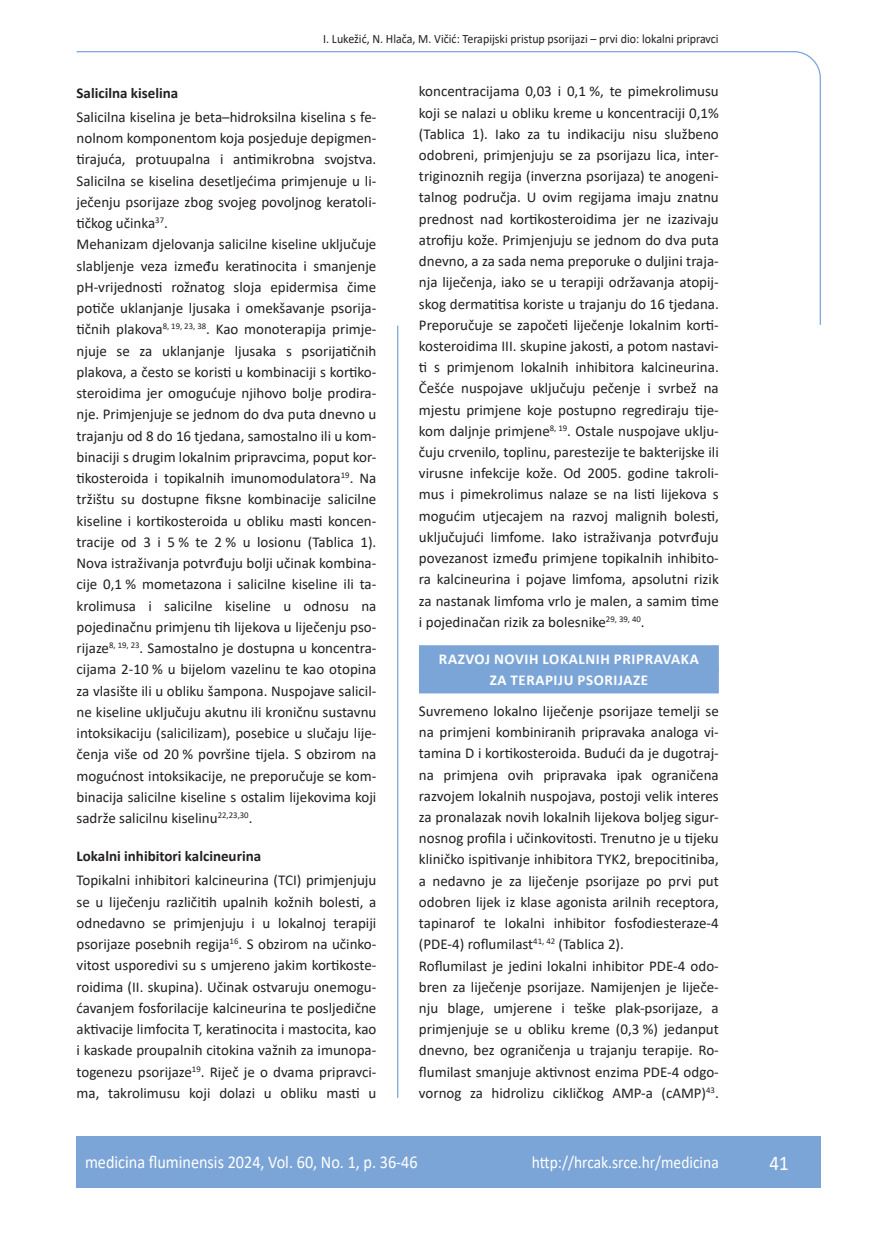
<style>
.page{position:relative;width:872px;height:1234px;background:#fff}
.page>*{position:absolute;margin:0;border:0;box-sizing:border-box;transform-origin:0 0}
.t1{font:21px "Calibri";color:#fff;scale:.9 1}
.t2{font:18px "Calibri";color:#fff;scale:.9 1}
.t3{font:17.25px "Calibri";color:#fff;scale:.9 1}
.osnovni_tekst{font:15px/21.3px "Calibri";color:#231f20;text-align:justify}
.naslov_ruler{font:700 15px "Calibri";letter-spacing:.04em;color:#fff}
.podnaslov{font:700 15px "Calibri";color:#231f20}
.glava{font:12.75px "Calibri";color:#231f20;scale:.94 1}
</style>
<div class="page">
<svg style="left:76px;top:51px;width:745px;height:275px"></svg>
<hr style="left:397px;top:325px;width:1px;height:772px;background:#7ca5d7">
<div style="left:77px;top:1135px;width:744px;height:51px;background:#7ca5d7"></div>
<div style="left:419px;top:645px;width:300px;height:27px;background:#7ca5d7"></div>
<div style="left:419px;top:666px;width:300px;height:27px;background:#7ca5d7"></div>
<p class="glava" style="left:323px;top:29px;width:422px">I. Lukežić, N. Hlača, M. Vičić: Terapijski pristup psorijazi – prvi dio: lokalni pripravci</p>
<p class="podnaslov" style="left:77px;top:82px;width:103px">Salicilna kiselina</p>
<p class="osnovni_tekst" style="left:77px;top:106px;width:301px">Salicilna kiselina je beta–hidroksilna kiselina s fe&shy;nolnom komponentom koja posjeduje depigmen&shy;tirajuća, protuupalna i antimikrobna svojstva.<br>Salicilna se kiselina desetljećima primjenuje u li&shy;ječenju psorijaze zbog svojeg povoljnog keratoli&shy;tičkog učinka<sup>37</sup>.</p>
<p class="osnovni_tekst" style="left:77px;top:233px;width:301px">Mehanizam djelovanja salicilne kiseline uključuje slabljenje veza između keratinocita i smanjenje pH-vrijednosti rožnatog sloja epidermisa čime potiče uklanjanje ljusaka i omekšavanje psorija&shy;tičnih plakova<sup>8,</sup> <sup>19,</sup> <sup>23,</sup> <sup>38</sup>. Kao monoterapija primje&shy;njuje se za uklanjanje ljusaka s psorijatičnih plakova, a često se koristi u kombinaciji s kortiko&shy;steroidima jer omogućuje njihovo bolje prodira&shy;nje. Primjenjuje se jednom do dva puta dnevno u trajanju od 8 do 16 tjedana, samostalno ili u kom&shy;binaciji s drugim lokalnim pripravcima, poput kor&shy;tikosteroida i topikalnih imunomodulatora<sup>19</sup>. Na tržištu su dostupne fiksne kombinacije salicilne kiseline i kortikosteroida u obliku masti koncen&shy;tracije od 3 i 5 % te 2 % u losionu (Tablica 1).<br>Nova istraživanja potvrđuju bolji učinak kombina&shy;cije 0,1 % mometazona i salicilne kiseline ili ta&shy;krolimusa i salicilne kiseline u odnosu na pojedinačnu primjenu tih lijekova u liječenju pso&shy;rijaze<sup>8,</sup> <sup>19,</sup> <sup>23</sup>. Samostalno je dostupna u koncentra&shy;cijama 2-10 % u bijelom vazelinu te kao otopina za vlasište ili u obliku šampona. Nuspojave salicil&shy;ne kiseline uključuju akutnu ili kroničnu sustavnu intoksikaciju (salicilizam), posebice u slučaju lije&shy;čenja više od 20 % površine tijela. S obzirom na mogućnost intoksikacije, ne preporučuje se kom&shy;binacija salicilne kiseline s ostalim lijekovima koji sadrže salicilnu kiselinu<sup>22,23,30</sup>.</p>
<p class="podnaslov" style="left:77px;top:845px;width:186px">Lokalni inhibitori kalcineurina</p>
<p class="osnovni_tekst" style="left:77px;top:869px;width:301px">Topikalni inhibitori kalcineurina (TCI) primjenjuju se u liječenju različitih upalnih kožnih bolesti, a odnedavno se primjenjuju i u lokalnoj terapiji psorijaze posebnih regija<sup>16</sup>. S obzirom na učinko&shy;vitost usporedivi su s umjereno jakim kortikoste&shy;roidima (II. skupina). Učinak ostvaruju onemogu&shy;ćavanjem fosforilacije kalcineurina te posljedične aktivacije limfocita T, keratinocita i mastocita, kao i kaskade proupalnih citokina važnih za imunopa&shy;togenezu psorijaze<sup>19</sup>. Riječ je o dvama pripravci&shy;ma, takrolimusu koji dolazi u obliku masti u</p>
<p class="osnovni_tekst" style="left:419px;top:80px;width:301px">koncentracijama 0,03 i 0,1 %, te pimekrolimusu koji se nalazi u obliku kreme u koncentraciji 0,1% (Tablica 1). Iako za tu indikaciju nisu službeno odobreni, primjenjuju se za psorijazu lica, inter&shy;triginoznih regija (inverzna psorijaza) te anogeni&shy;talnog područja. U ovim regijama imaju znatnu prednost nad kortikosteroidima jer ne izazivaju atrofiju kože. Primjenjuju se jednom do dva puta dnevno, a za sada nema preporuke o duljini traja&shy;nja liječenja, iako se u terapiji održavanja atopij&shy;skog dermatitisa koriste u trajanju do 16 tjedana.<br>Preporučuje se započeti liječenje lokalnim korti&shy;kosteroidima III. skupine jakosti, a potom nastavi&shy;ti s primjenom lokalnih inhibitora kalcineurina.<br>Češće nuspojave uključuju pečenje i svrbež na mjestu primjene koje postupno regrediraju tije&shy;kom daljnje primjene<sup>8,</sup> <sup>19</sup>. Ostale nuspojave uklju&shy;čuju crvenilo, toplinu, parestezije te bakterijske ili virusne infekcije kože. Od 2005. godine takroli&shy;mus i pimekrolimus nalaze se na listi lijekova s mogućim utjecajem na razvoj malignih bolesti, uključujući limfome. Iako istraživanja potvrđuju povezanost između primjene topikalnih inhibito&shy;ra kalcineurina i pojave limfoma, apsolutni rizik za nastanak limfoma vrlo je malen, a samim time i pojedinačan rizik za bolesnike<sup>29,</sup> <sup>39,</sup> <sup>40</sup>.</p>
<p class="naslov_ruler" style="left:439px;top:648px;width:261px">RAZVOJ NOVIH LOKALNIH PRIPRAVAKA</p>
<p class="naslov_ruler" style="left:490px;top:669px;width:160px">ZA TERAPIJU PSORIJAZE</p>
<p class="osnovni_tekst" style="left:419px;top:699px;width:301px">Suvremeno lokalno liječenje psorijaze temelji se na primjeni kombiniranih pripravaka analoga vi&shy;tamina D i kortikosteroida. Budući da je dugotraj&shy;na primjena ovih pripravaka ipak ograničena razvojem lokalnih nuspojava, postoji velik interes za pronalazak novih lokalnih lijekova boljeg sigur&shy;nosnog profila i učinkovitosti. Trenutno je u tijeku kliničko ispitivanje inhibitora TYK2, brepocitiniba, a nedavno je za liječenje psorijaze po prvi put odobren lijek iz klase agonista arilnih receptora, tapinarof te lokalni inhibitor fosfodiesteraze-4 (PDE-4) roflumilast<sup>41,</sup> <sup>42</sup> (Tablica 2).</p>
<p class="osnovni_tekst" style="left:419px;top:954px;width:301px">Roflumilast je jedini lokalni inhibitor PDE-4 odo&shy;bren za liječenje psorijaze. Namijenjen je liječe&shy;nju blage, umjerene i teške plak-psorijaze, a primjenjuje se u obliku kreme (0,3 %) jedanput dnevno, bez ograničenja u trajanju terapije. Ro&shy;flumilast smanjuje aktivnost enzima PDE-4 odgo&shy;vornog za hidrolizu cikličkog AMP-a (cAMP)<sup>43</sup>.</p>
<p class="t2" style="left:85px;top:1149px;width:371px">medicina fluminensis 2024, Vol. 60, No. 1, p. 36-46</p>
<p class="t3" style="left:532px;top:1150px;width:209px">http://hrcak.srce.hr/medicina</p>
<p class="t1" style="left:769px;top:1147px;width:23px">41</p>
</div>
